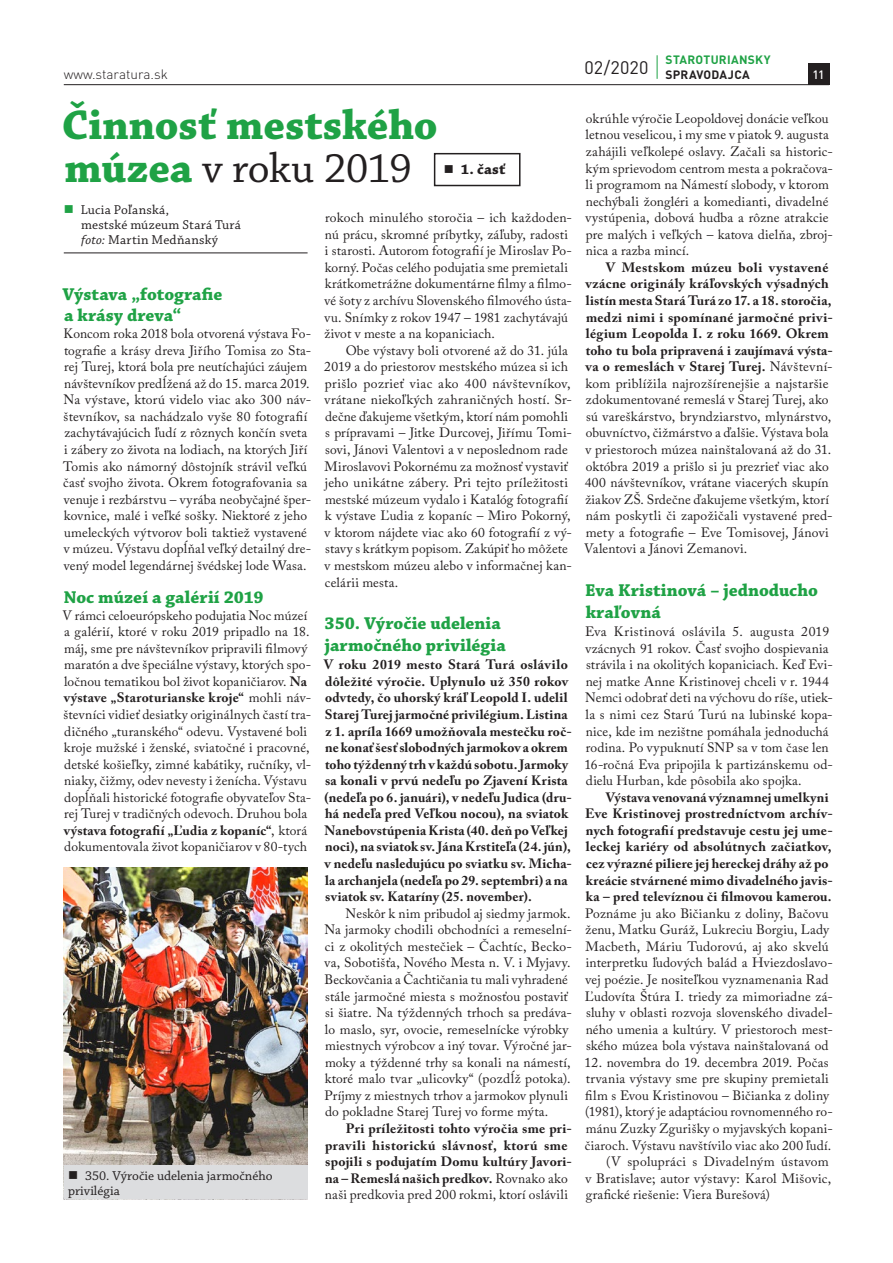
<style>
.page{position:relative;width:893px;height:1263px;background:#fff}
.page>*{position:absolute;margin:0;border:0;box-sizing:border-box;transform-origin:0 0}
.t1{font:700 43.5px/43.5px "Chaparral Pro";color:#1fa245}
.t2{font:700 18px/21.6px "Chaparral Pro";letter-spacing:-.005em;color:#1fa245}
.t3{font:18px "DIN Pro";letter-spacing:.01em;color:#231f20}
.t4{font:700 15px "Chaparral Pro";color:#231f20}
.t5{font:13.5px/16.5px "Adobe Caslon Pro";letter-spacing:.01em;color:#231f20}
.t6{font:700 13.5px/16.5px "Adobe Caslon Pro";letter-spacing:.015em;color:#231f20}
.t7{font:13.5px/15px "Chaparral Pro";letter-spacing:.005em;color:#231f20}
.t8{font:300 13.5px "DIN Pro";color:#231f20}
.t9{font:700 12px "DIN Pro";letter-spacing:.025em;color:#1fa245}
.t10{font:700 12px "DIN Pro";letter-spacing:.015em;color:#231f20}
.t11{font:500 12px "DIN Pro";color:#fff}
.s1{font-weight:400;color:#231f20}
.s2{color:#1fa245}
.s3{font-style:italic}
.s4{font-weight:700}
.s5{font-weight:400}
</style>
<div class="page">
<div style="left:808px;top:64px;width:21px;height:21px;background:#231f20"></div>
<hr style="left:64px;top:84px;width:765px;height:1px;background:#231f20">
<svg style="left:657px;top:55px;width:1px;height:24px"></svg>
<div style="left:434px;top:153px;width:86px;height:33px;border:2px solid #231f20"></div>
<hr style="left:64px;top:253px;width:244px;height:1px;background:#231f20">
<img style="left:64px;top:867px;width:244px;height:299px">
<div style="left:64px;top:1166px;width:244px;height:33px;background:#dcdddf"></div>
<h2 class="t3" style="left:584px;top:55px;width:66px">02/2020</h2>
<p class="t9" style="left:666px;top:52px;width:107px">STAROTURIANSKY</p>
<p class="t8" style="left:64px;top:65px;width:106px">www.staratura.sk</p>
<p class="t11" style="left:812px;top:67px;width:14px">11</p>
<p class="t10" style="left:666px;top:66px;width:86px">SPRAVODAJCA</p>
<h1 class="t1" style="left:62px;top:104px;width:377px">Činnosť mestského múzea <span class="s1">v roku 2019</span></h1>
<p class="t4" style="left:444px;top:161px;width:63px">■ 1. časť</p>
<p class="t7" style="left:81px;top:203px;width:161px;text-indent:-17px"><span class="s2">■</span> Lucia Poľanská,<br>mestské múzeum Stará Turá <span class="s3">foto:</span> Martin Medňanský</p>
<h2 class="t2" style="left:62px;top:284px;width:162px">Výstava „fotografie a krásy dreva“</h2>
<p class="t5" style="left:63px;top:325px;width:249px">Koncom roka 2018 bola otvorená výstava Fo&shy;tografie a krásy dreva Jiřího Tomisa zo Sta&shy;rej Turej, ktorá bola pre neutíchajúci záujem návštevníkov predĺžená až do 15. marca 2019.<br>Na výstave, ktorú videlo viac ako 300 náv&shy;števníkov, sa nachádzalo vyše 80 fotografií zachytávajúcich ľudí z rôznych končín sveta i zábery zo života na lodiach, na ktorých Jiří Tomis ako námorný dôstojník strávil veľkú časť svojho života. Okrem fotografovania sa venuje i rezbárstvu – vyrába neobyčajné šper&shy;kovnice, malé i veľké sošky. Niektoré z jeho umeleckých výtvorov boli taktiež vystavené v múzeu. Výstavu dopĺňal veľký detailný dre&shy;vený model legendárnej švédskej lode Wasa.</p>
<h2 class="t2" style="left:64px;top:587px;width:201px">Noc múzeí a galérií 2019</h2>
<p class="t5" style="left:63px;top:607px;width:250px">V rámci celoeurópskeho podujatia Noc múzeí a galérií, ktoré v roku 2019 pripadlo na 18. máj, sme pre návštevníkov pripravili filmový maratón a dve špeciálne výstavy, ktorých spo&shy;ločnou tematikou bol život kopaničiarov. <span class="s4">Na výstave „Staroturianske kroje“</span> mohli náv&shy;števníci vidieť desiatky originálnych častí tra&shy;dičného „turanského“ odevu. Vystavené boli kroje mužské i ženské, sviatočné i pracovné, detské košieľky, zimné kabátiky, ručníky, vl&shy;niaky, čižmy, odev nevesty i ženícha. Výstavu dopĺňali historické fotografie obyvateľov Sta&shy;rej Turej v tradičných odevoch. Druhou bola <span class="s4">výstava fotografií „Ľudia z kopaníc“</span>, ktorá dokumentovala život kopaničiarov v 80-tych</p>
<p class="t7" style="left:68px;top:1169px;width:206px">■ 350. Výročie udelenia jarmočného privilégia</p>
<p class="t5" style="left:324px;top:209px;width:249px">rokoch minulého storočia – ich každoden&shy;nú prácu, skromné príbytky, záľuby, radosti i starosti. Autorom fotografií je Miroslav Po&shy;korný. Počas celého podujatia sme premietali krátkometrážne dokumentárne filmy a filmo&shy;vé šoty z archívu Slovenského filmového ústa&shy;vu. Snímky z rokov 1947 – 1981 zachytávajú život v meste a na kopaniciach.</p>
<p class="t5" style="left:324px;top:342px;width:249px;text-indent:21px">Obe výstavy boli otvorené až do 31. júla 2019 a do priestorov mestského múzea si ich prišlo pozrieť viac ako 400 návštevníkov, vrátane niekoľkých zahraničných hostí. Sr&shy;dečne ďakujeme všetkým, ktorí nám pomohli s prípravami – Jitke Durcovej, Jiřímu Tomi&shy;sovi, Jánovi Valentovi a v neposlednom rade Miroslavovi Pokornému za možnosť vystaviť jeho unikátne zábery. Pri tejto príležitosti mestské múzeum vydalo i Katalóg fotografií k výstave Ľudia z kopaníc – Miro Pokorný, v ktorom nájdete viac ako 60 fotografií z vý&shy;stavy s krátkym popisom. Zakúpiť ho môžete v mestskom múzeu alebo v informačnej kan&shy;celárii mesta.</p>
<h2 class="t2" style="left:325px;top:613px;width:183px">350. Výročie udelenia jarmočného privilégia</h2>
<p class="t6" style="left:324px;top:656px;width:250px">V roku 2019 mesto Stará Turá oslávilo dôležité výročie. Uplynulo už 350 rokov odvtedy, čo uhorský kráľ Leopold I. udelil Starej Turej jarmočné privilégium. Listina z 1. apríla 1669 umožňovala mestečku roč&shy;ne konať šesť slobodných jarmokov a okrem toho týždenný trh v každú sobotu. Jarmoky sa konali v prvú nedeľu po Zjavení Krista (nedeľa po 6. januári), v nedeľu Judica (dru&shy;há nedeľa pred Veľkou nocou), na sviatok Nanebovstúpenia Krista (40. deň po Veľkej noci), na sviatok sv. Jána Krstiteľa (24. jún), v nedeľu nasledujúcu po sviatku sv. Micha&shy;la archanjela (nedeľa po 29. septembri) a na sviatok sv. Kataríny (25. november).</p>
<p class="t5" style="left:324px;top:905px;width:249px;text-indent:21px">Neskôr k nim pribudol aj siedmy jarmok.<br>Na jarmoky chodili obchodníci a remeselní&shy;ci z okolitých mestečiek – Čachtíc, Becko&shy;va, Sobotišťa, Nového Mesta n. V. i Myjavy.<br>Beckovčania a Čachtičania tu mali vyhradené stále jarmočné miesta s možnosťou postaviť si šiatre. Na týždenných trhoch sa predáva&shy;lo maslo, syr, ovocie, remeselnícke výrobky miestnych výrobcov a iný tovar. Výročné jar&shy;moky a týždenné trhy sa konali na námestí, ktoré malo tvar „ulicovky“ (pozdĺž potoka).<br>Príjmy z miestnych trhov a jarmokov plynuli do pokladne Starej Turej vo forme mýta.</p>
<p class="t6" style="left:325px;top:1120px;width:249px;text-indent:21px">Pri príležitosti tohto výročia sme pri&shy;pravili historickú slávnosť, ktorú sme spojili s podujatím Domu kultúry Javori&shy;na – Remeslá našich predkov. <span class="s5">Rovnako ako naši predkovia pred 200 rokmi, ktorí oslávili</span></p>
<p class="t5" style="left:585px;top:110px;width:249px">okrúhle výročie Leopoldovej donácie veľkou letnou veselicou, i my sme v piatok 9. augusta zahájili veľkolepé oslavy. Začali sa historic&shy;kým sprievodom centrom mesta a pokračova&shy;li programom na Námestí slobody, v ktorom nechýbali žongléri a komedianti, divadelné vystúpenia, dobová hudba a rôzne atrakcie pre malých i veľkých – katova dielňa, zbroj&shy;nica a razba mincí.</p>
<p class="t5" style="left:584px;top:259px;width:250px;text-indent:22px"><span class="s4">V Mestskom múzeu boli vystavené vzácne originály kráľovských výsadných listín mesta Stará Turá zo 17. a 18. storočia, medzi nimi i spomínané jarmočné privi&shy;légium Leopolda I. z roku 1669. Okrem toho tu bola pripravená i zaujímavá výsta&shy;va o remeslách v Starej Turej.</span> Návštevní&shy;kom priblížila najrozšírenejšie a najstaršie zdokumentované remeslá v Starej Turej, ako sú vareškárstvo, bryndziarstvo, mlynárstvo, obuvníctvo, čižmárstvo a ďalšie. Výstava bola v priestoroch múzea nainštalovaná až do 31. októbra 2019 a prišlo si ju prezrieť viac ako 400 návštevníkov, vrátane viacerých skupín žiakov ZŠ. Srdečne ďakujeme všetkým, ktorí nám poskytli či zapožičali vystavené pred&shy;mety a fotografie – Eve Tomisovej, Jánovi Valentovi a Jánovi Zemanovi.</p>
<h2 class="t2" style="left:585px;top:580px;width:234px">Eva Kristinová – jednoducho kraľovná</h2>
<p class="t5" style="left:584px;top:623px;width:250px">Eva Kristinová oslávila 5. augusta 2019 vzácnych 91 rokov. Časť svojho dospievania strávila i na okolitých kopaniciach. Keď Evi&shy;nej matke Anne Kristinovej chceli v r. 1944<br>Nemci odobrať deti na výchovu do ríše, utiek&shy;la s nimi cez Starú Turú na lubinské kopa&shy;nice, kde im nezištne pomáhala jednoduchá rodina. Po vypuknutí SNP sa v tom čase len 16-ročná Eva pripojila k partizánskemu od&shy;dielu Hurban, kde pôsobila ako spojka.</p>
<p class="t6" style="left:585px;top:789px;width:249px;text-indent:21px">Výstava venovaná významnej umelkyni Eve Kristinovej prostredníctvom archív&shy;nych fotografií predstavuje cestu jej ume&shy;leckej kariéry od absolútnych začiatkov, cez výrazné piliere jej hereckej dráhy až po kreácie stvárnené mimo divadelného javis&shy;ka – pred televíznou či filmovou kamerou.</p>
<p class="t5" style="left:585px;top:905px;width:249px">Poznáme ju ako Bičianku z doliny, Bačovu ženu, Matku Guráž, Lukreciu Borgiu, Lady Macbeth, Máriu Tudorovú, aj ako skvelú interpretku ľudových balád a Hviezdoslavo&shy;vej poézie. Je nositeľkou vyznamenania Rad Ľudovíta Štúra I. triedy za mimoriadne zá&shy;sluhy v oblasti rozvoja slovenského divadel&shy;ného umenia a kultúry. V priestoroch mest&shy;ského múzea bola výstava nainštalovaná od</p>
<p class="t5" style="left:584px;top:1054px;width:246px">12. novembra do 19. decembra 2019. Počas</p>
<p class="t5" style="left:586px;top:1070px;width:245px">trvania výstavy sme pre skupiny premietali</p>
<p class="t5" style="left:585px;top:1087px;width:245px">film s Evou Kristinovou – Bičianka z doliny</p>
<p class="t5" style="left:585px;top:1103px;width:249px">(1981), ktorý je adaptáciou rovnomenného ro-</p>
<p class="t5" style="left:586px;top:1120px;width:248px">mánu Zuzky Zgurišky o myjavských kopani-</p>
<p class="t5" style="left:585px;top:1136px;width:248px">čiaroch. Výstavu navštívilo viac ako 200 ľudí.</p>
<p class="t5" style="left:606px;top:1153px;width:224px">(V spolupráci s Divadelným ústavom</p>
<p class="t5" style="left:585px;top:1170px;width:247px">v Bratislave; autor výstavy: Karol Mišovic,</p>
<p class="t5" style="left:586px;top:1186px;width:186px">grafické riešenie: Viera Burešová)</p>
</div>
